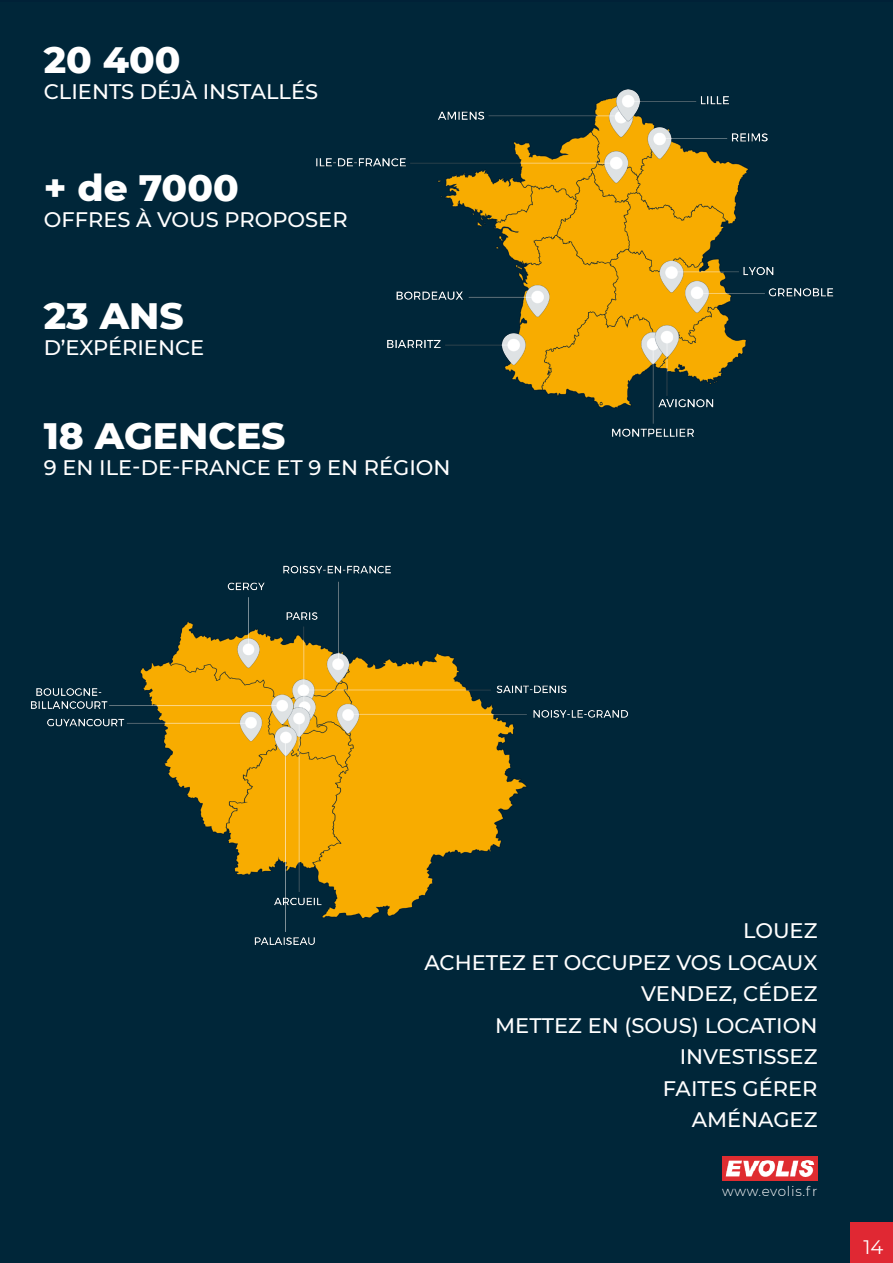
<style>
.page{position:relative;width:893px;height:1263px;background:#fff}
.page>*{position:absolute;margin:0;border:0;box-sizing:border-box;transform-origin:0 0}
.t1{font:800 37.5px "Montserrat";color:#fff}
.t2{font:500 21px "Montserrat";color:#fff}
.t3{font:19.5px "Montserrat";color:#fff}
.t4{font:300 13.5px "Montserrat";letter-spacing:.05em;color:#fff}
</style>
<div class="page">
<div style="left:0;top:2px;width:893px;height:1261px;background:#002639"></div>
<div style="left:850px;top:1222px;width:43px;height:41px;background:#e02833"></div>
<img style="left:722px;top:1156px;width:95px;height:24px">
<img style="left:31px;top:565px;width:597px;height:380px">
<img style="left:316px;top:90px;width:518px;height:347px">
<p class="t1" style="left:44px;top:33px;width:138px">20 400</p>
<p class="t2" style="left:44px;top:77px;width:276px">CLIENTS DÉJÀ INSTALLÉS</p>
<p class="t1" style="left:44px;top:161px;width:196px">+ de 7000</p>
<p class="t2" style="left:44px;top:204px;width:305px">OFFRES À VOUS PROPOSER</p>
<p class="t1" style="left:44px;top:289px;width:141px">23 ANS</p>
<p class="t2" style="left:44px;top:332px;width:162px">D’EXPÉRIENCE</p>
<p class="t1" style="left:44px;top:409px;width:243px">18 AGENCES</p>
<p class="t2" style="left:44px;top:452px;width:408px">9 EN ILE-DE-FRANCE ET 9 EN RÉGION</p>
<p class="t2" style="left:743px;top:916px;width:76px">LOUEZ</p>
<p class="t2" style="left:424px;top:947px;width:395px">ACHETEZ ET OCCUPEZ VOS LOCAUX</p>
<p class="t2" style="left:641px;top:979px;width:178px">VENDEZ, CÉDEZ</p>
<p class="t2" style="left:495px;top:1010px;width:324px">METTEZ EN (SOUS) LOCATION</p>
<p class="t2" style="left:680px;top:1042px;width:139px">INVESTISSEZ</p>
<p class="t2" style="left:663px;top:1073px;width:156px">FAITES GÉRER</p>
<p class="t2" style="left:692px;top:1105px;width:127px">AMÉNAGEZ</p>
<p class="t4" style="left:722px;top:1182px;width:97px">www.evolis.fr</p>
<p class="t3" style="left:864px;top:1233px;width:21px">14</p>
</div>
